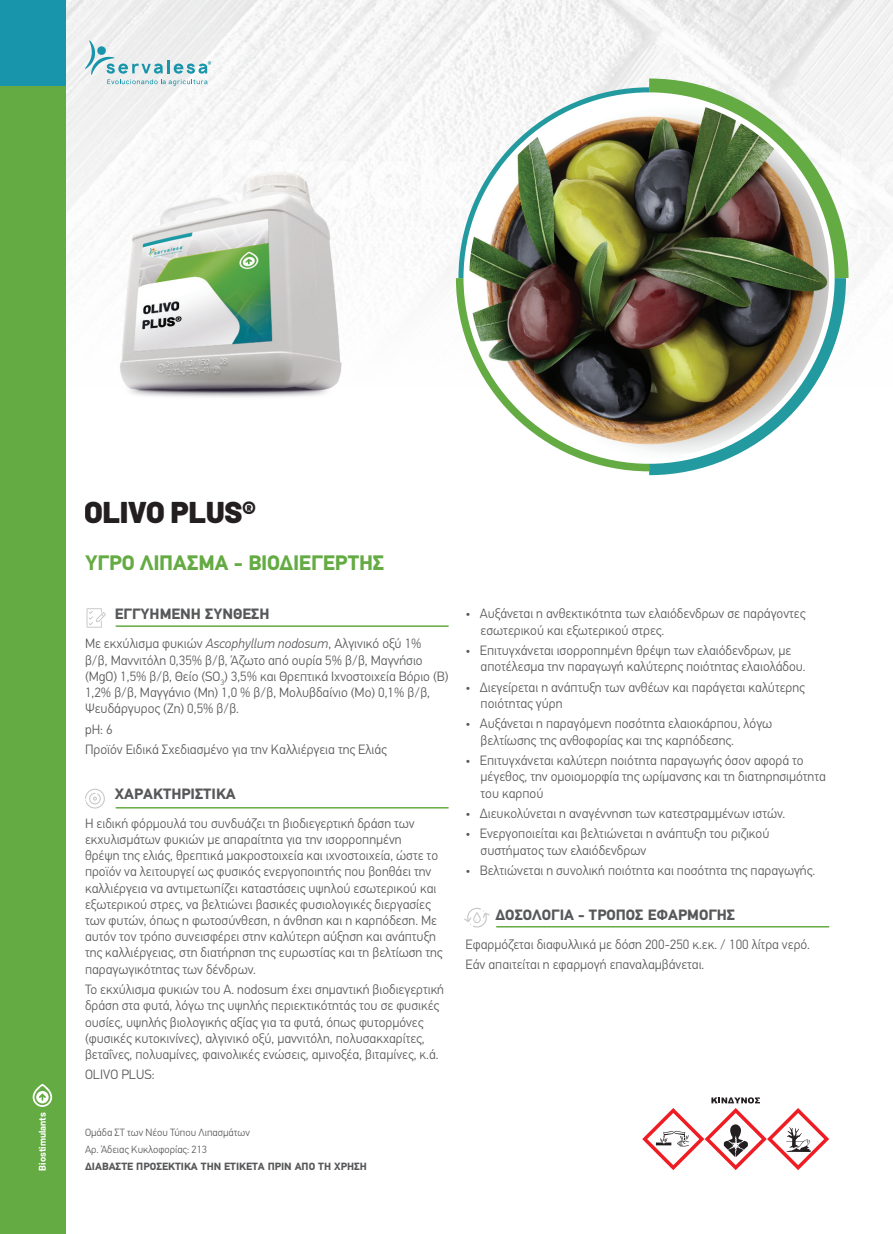
<style>
.page{position:relative;width:893px;height:1234px;background:#fff}
.page>*{position:absolute;margin:0;border:0;box-sizing:border-box;transform-origin:0 0}
.t1{font:900 30px "Barlow";color:#231f20}
.t2{font:700 21px "PF Din Text Pro";letter-spacing:-.005em;color:#65ab43}
.t3{font:700 15px "PF Din Text Pro";color:#57585a}
.t4{font:300 13.5px/16.2px "PF Din Text Pro";color:#57585a}
.t5{font:300 10.5px "PF Din Text Pro";color:#57585a}
.t6{font:700 10.5px "PF Din Text Pro";color:#57585a}
.t7{font:700 9.45px "Barlow";color:#fff}
.s1{font-style:italic}
</style>
<div class="page">
<img style="left:65px;top:0;width:828px;height:623px">
<div style="left:0;top:0;width:65px;height:1233px;background:#65ab43"></div>
<div style="left:0;top:0;width:65px;height:85px;background:#1995ab"></div>
<svg style="left:87px;top:608px;width:19px;height:19px"></svg>
<hr style="left:116px;top:625px;width:333px;height:1px;background:#65ab43">
<hr style="left:116px;top:806px;width:333px;height:2px;background:#65ab43">
<hr style="left:496px;top:925px;width:333px;height:2px;background:#65ab43">
<svg style="left:85px;top:788px;width:20px;height:20px"></svg>
<svg style="left:464px;top:907px;width:26px;height:20px"></svg>
<img style="left:109px;top:169px;width:243px;height:230px">
<svg style="left:33px;top:1083px;width:19px;height:23px"></svg>
<svg style="left:626px;top:306px;width:231px;height:180px"></svg>
<svg style="left:621px;top:65px;width:241px;height:241px"></svg>
<svg style="left:445px;top:74px;width:408px;height:408px"></svg>
<img style="left:469px;top:98px;width:360px;height:360px;border-radius:180px">
<svg style="left:642px;top:1097px;width:187px;height:72px"></svg>
<svg style="left:85px;top:40px;width:126px;height:46px"></svg>
<p class="t7" style="left:35px;top:1170px;width:60px;rotate:-90deg">Biostimulants</p>
<p class="t1" style="left:84px;top:489px;width:208px">OLIVO PLUS® B1</p>
<p class="t2" style="left:85px;top:550px;width:301px">ΥΓΡΟ ΛΙΠΑΣΜΑ - ΒΙΟΔΙΕΓΕΡΤΗΣ</p>
<p class="t3" style="left:115px;top:605px;width:156px">ΕΓΓΥΗΜΕΝΗ ΣΥΝΘΕΣΗ</p>
<p class="t4" style="left:85px;top:635px;width:365px">Με εκχύλισμα φυκιών <span class="s1">Ascophyllum nodosum</span>, Αλγινικό οξύ 1%<br>β/β, Μαννιτόλη 0,35% β/β, Άζωτο από ουρία 5% β/β, Μαγνήσιο (MgO) 1,5% β/β, Θείο (SO<sub>3</sub>) 3,5% και Θρεπτικά Ιχνοστοιχεία Βόριο (Β)<br>1,2% β/β, Μαγγάνιο (Μn) 1,0 % β/β, Μολυβδαίνιο (Μο) 0,1% β/β, Ψευδάργυρος (Ζn) 0,5% β/β.</p>
<p class="t4" style="left:85px;top:720px;width:29px">pH: 6</p>
<p class="t4" style="left:85px;top:741px;width:303px">Προϊόν Ειδικά Σχεδιασμένο για την Καλλιέργεια της Ελιάς</p>
<p class="t3" style="left:115px;top:784px;width:122px">ΧΑΡΑΚΤΗΡΙΣΤΙΚΑ</p>
<p class="t4" style="left:85px;top:814px;width:359px">Η ειδική φόρμουλά του συνδυάζει τη βιοδιεγερτική δράση των εκχυλισμάτων φυκιών με απαραίτητα για την ισορροπημένη<br>θρέψη της ελιάς, θρεπτικά μακροστοιχεία και ιχνοστοιχεία, ώστε το προϊόν να λειτουργεί ως φυσικός ενεργοποιητής που βοηθάει την καλλιέργεια να αντιμετωπίζει καταστάσεις υψηλού εσωτερικού και εξωτερικού στρες, να βελτιώνει βασικές φυσιολογικές διεργασίες των φυτών, όπως η φωτοσύνθεση, η άνθηση και η καρπόδεση. Με αυτόν τον τρόπο συνεισφέρει στην καλύτερη αύξηση και ανάπτυξη της καλλιέργειας, στη διατήρηση της ευρωστίας και τη βελτίωση της παραγωγικότητας των δένδρων.</p>
<p class="t4" style="left:85px;top:981px;width:361px">Το εκχύλισμα φυκιών του A. nodosum έχει σημαντική βιοδιεγερτική δράση στα φυτά, λόγω της υψηλής περιεκτικότητάς του σε φυσικές ουσίες, υψηλής βιολογικής αξίας για τα φυτά, όπως φυτορμόνες (φυσικές κυτοκινίνες), αλγινικό οξύ, μαννιτόλη, πολυσακχαρίτες, βεταΐνες, πολυαμίνες, φαινολικές ενώσεις, αμινοξέα, βιταμίνες, κ.ά.</p>
<p class="t4" style="left:85px;top:1066px;width:71px">OLIVO PLUS:</p>
<p class="t4" style="left:481px;top:605px;width:326px;text-indent:-15px">• Αυξάνεται η ανθεκτικότητα των ελαιόδενδρων σε παράγοντες εσωτερικού και εξωτερικού στρες.</p>
<p class="t4" style="left:481px;top:642px;width:327px;text-indent:-15px">• Επιτυγχάνεται ισορροπημένη θρέψη των ελαιόδενδρων, με αποτέλεσμα την παραγωγή καλύτερης ποιότητας ελαιολάδου.</p>
<p class="t4" style="left:481px;top:678px;width:326px;text-indent:-15px">• Διεγείρεται η ανάπτυξη των ανθέων και παράγεται καλύτερης ποιότητας γύρη</p>
<p class="t4" style="left:481px;top:715px;width:293px;text-indent:-15px">• Αυξάνεται η παραγόμενη ποσότητα ελαιοκάρπου, λόγω βελτίωσης της ανθοφορίας και της καρπόδεσης.</p>
<p class="t4" style="left:481px;top:752px;width:347px;text-indent:-15px">• Επιτυγχάνεται καλύτερη ποιότητα παραγωγής όσον αφορά το μέγεθος, την ομοιομορφία της ωρίμανσης και τη διατηρησιμότητα του καρπού</p>
<p class="t4" style="left:466px;top:805px;width:321px">• Διευκολύνεται η αναγέννηση των κατεστραμμένων ιστών.</p>
<p class="t4" style="left:481px;top:825px;width:290px;text-indent:-15px">• Ενεργοποιείται και βελτιώνεται η ανάπτυξη του ριζικού συστήματος των ελαιόδενδρων</p>
<p class="t4" style="left:466px;top:862px;width:351px">• Βελτιώνεται η συνολική ποιότητα και ποσότητα της παραγωγής.</p>
<p class="t3" style="left:495px;top:905px;width:241px">ΔΟΣΟΛΟΓΙΑ - ΤΡΟΠΟΣ ΕΦΑΡΜΟΓΗΣ</p>
<p class="t4" style="left:466px;top:935px;width:346px">Εφαρμόζεται διαφυλλικά με δόση 200-250 κ.εκ. / 100 λίτρα νερό.</p>
<p class="t4" style="left:466px;top:956px;width:240px">Εάν απαιτείται η εφαρμογή επαναλαμβάνεται.</p>
<p class="t5" style="left:85px;top:1126px;width:166px">Ομάδα ΣΤ των Νέου Τύπου Λιπασμάτων</p>
<p class="t5" style="left:85px;top:1143px;width:123px">Aρ. Άδειας Κυκλοφορίας: 213</p>
<p class="t6" style="left:85px;top:1159px;width:283px">ΔΙΑΒΑΣΤΕ ΠΡΟΣΕΚΤΙΚΑ ΤΗΝ ΕΤΙΚΕΤΑ ΠΡΙΝ ΑΠΟ ΤΗ ΧΡΗΣΗ</p>
</div>
